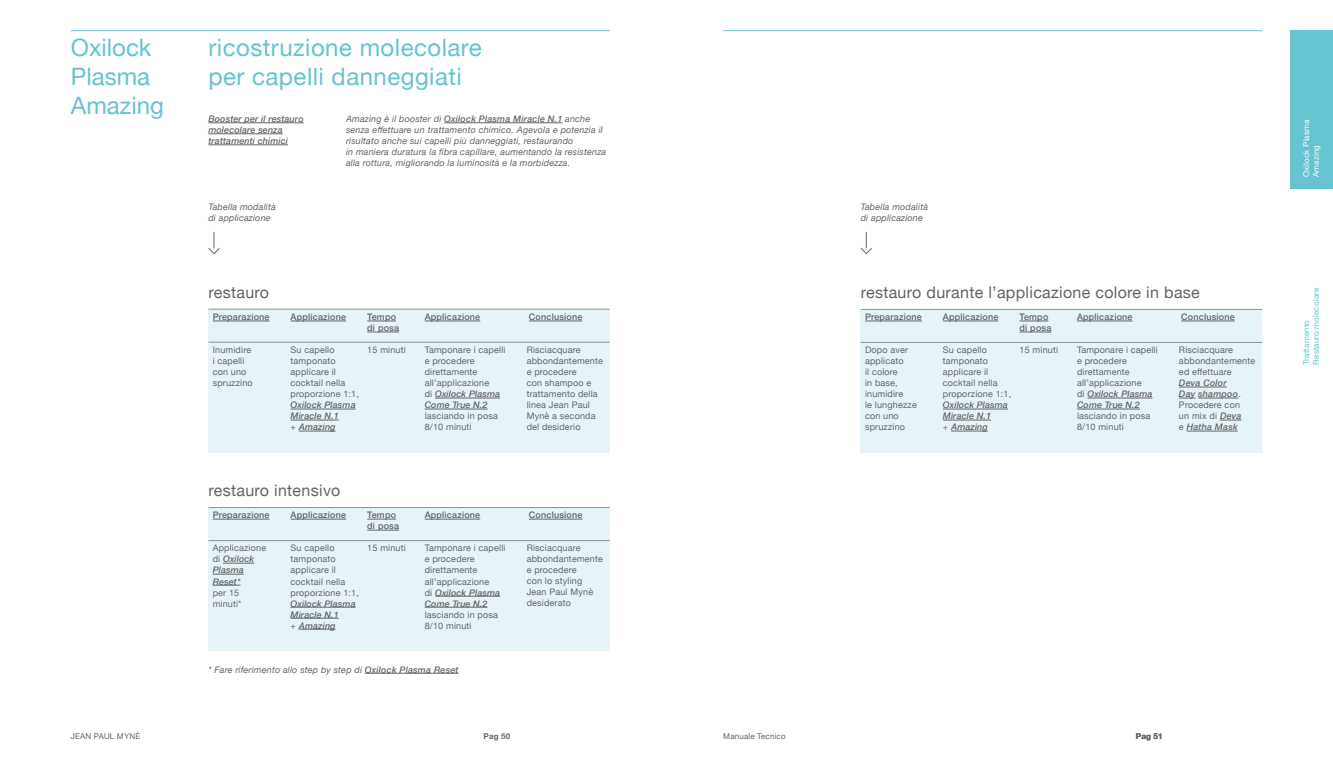
<style>
.page{position:relative;width:1333px;height:766px;background:#fff}
.page>*{position:absolute;margin:0;border:0;box-sizing:border-box;transform-origin:0 0}
.t1{font:24px/28.8px "Helvetica Neue";letter-spacing:.02em;color:#66c3d2}
.t2{font:24px/28.8px "Helvetica Neue";color:#66c3d2}
.t3{font:16px "Helvetica Neue";letter-spacing:.02em;color:#636366}
.t4{font:9px/11px "Helvetica Neue";letter-spacing:.02em;color:#636366}
.t5{font:italic 9px/11px "Helvetica Neue";letter-spacing:.02em;color:#636366}
.t6{font:italic 500 9px/11px "Helvetica Neue";letter-spacing:.01em;color:#636366}
.t7{font:500 9px/11px "Helvetica Neue";letter-spacing:.02em;color:#636366}
.t8{font:8px/9.6px "Helvetica Neue";letter-spacing:.02em;color:#66c3d2}
.t9{font:8px "Helvetica Neue";letter-spacing:.02em;color:#636366}
.t10{font:8px/9.6px "Helvetica Neue";letter-spacing:.02em;color:#fff}
.t11{font:700 8px "Helvetica Neue";letter-spacing:.02em;color:#636366}
.s1{font-weight:500}
.s2{font-weight:400;font-style:normal}
.s3{font-weight:500;font-style:italic}
</style>
<div class="page">
<div style="left:1290px;top:30px;width:42px;height:158px;background:#66c3d2"></div>
<div style="left:208px;top:309px;width:401px;height:143px;background:#e7f4f7"></div>
<div style="left:208px;top:507px;width:401px;height:143px;background:#e7f4f7"></div>
<div style="left:860px;top:309px;width:401px;height:143px;background:#e7f4f7"></div>
<hr style="left:1087px;top:397px;width:65px;height:1px;background:#636366">
<hr style="left:1076px;top:408px;width:63px;height:1px;background:#636366">
<hr style="left:942px;top:408px;width:65px;height:1px;background:#636366">
<hr style="left:942px;top:419px;width:49px;height:1px;background:#636366">
<hr style="left:951px;top:430px;width:36px;height:1px;background:#636366">
<hr style="left:1178px;top:386px;width:48px;height:1px;background:#636366">
<svg style="left:1179px;top:397px;width:16px;height:1px"></svg>
<hr style="left:1198px;top:397px;width:40px;height:1px;background:#636366">
<svg style="left:1220px;top:419px;width:21px;height:1px"></svg>
<hr style="left:1186px;top:430px;width:51px;height:1px;background:#636366">
<hr style="left:860px;top:342px;width:401px;height:1px;background:#8e9093">
<hr style="left:865px;top:320px;width:56px;height:1px;background:#636366">
<hr style="left:1076px;top:320px;width:56px;height:1px;background:#636366">
<hr style="left:942px;top:320px;width:56px;height:1px;background:#636366">
<hr style="left:1181px;top:320px;width:53px;height:1px;background:#636366">
<hr style="left:223px;top:562px;width:31px;height:1px;background:#636366">
<hr style="left:213px;top:573px;width:31px;height:1px;background:#636366">
<svg style="left:213px;top:584px;width:27px;height:1px"></svg>
<hr style="left:435px;top:595px;width:65px;height:1px;background:#636366">
<hr style="left:424px;top:606px;width:63px;height:1px;background:#636366">
<hr style="left:290px;top:606px;width:65px;height:1px;background:#636366">
<hr style="left:290px;top:617px;width:49px;height:1px;background:#636366">
<hr style="left:299px;top:628px;width:36px;height:1px;background:#636366">
<hr style="left:208px;top:540px;width:401px;height:1px;background:#8e9093">
<hr style="left:213px;top:518px;width:56px;height:1px;background:#636366">
<hr style="left:424px;top:518px;width:56px;height:1px;background:#636366">
<hr style="left:290px;top:518px;width:56px;height:1px;background:#636366">
<hr style="left:529px;top:518px;width:53px;height:1px;background:#636366">
<svg style="left:367px;top:518px;width:29px;height:1px"></svg>
<hr style="left:367px;top:529px;width:32px;height:1px;background:#636366">
<svg style="left:1019px;top:320px;width:29px;height:1px"></svg>
<hr style="left:1019px;top:331px;width:32px;height:1px;background:#636366">
<hr style="left:435px;top:397px;width:65px;height:1px;background:#636366">
<hr style="left:424px;top:408px;width:63px;height:1px;background:#636366">
<hr style="left:290px;top:408px;width:65px;height:1px;background:#636366">
<hr style="left:290px;top:419px;width:49px;height:1px;background:#636366">
<hr style="left:299px;top:430px;width:36px;height:1px;background:#636366">
<hr style="left:208px;top:342px;width:401px;height:1px;background:#8e9093">
<hr style="left:213px;top:320px;width:56px;height:1px;background:#636366">
<hr style="left:424px;top:320px;width:56px;height:1px;background:#636366">
<hr style="left:290px;top:320px;width:56px;height:1px;background:#636366">
<hr style="left:529px;top:320px;width:53px;height:1px;background:#636366">
<svg style="left:367px;top:320px;width:29px;height:1px"></svg>
<hr style="left:367px;top:331px;width:32px;height:1px;background:#636366">
<hr style="left:723px;top:30px;width:538px;height:1px;background:#66c3d2">
<hr style="left:444px;top:122px;width:118px;height:1px;background:#636366">
<hr style="left:208px;top:122px;width:96px;height:1px;background:#636366">
<hr style="left:208px;top:133px;width:75px;height:1px;background:#636366">
<hr style="left:208px;top:144px;width:80px;height:1px;background:#636366">
<hr style="left:208px;top:309px;width:401px;height:1px;background:#8e9093">
<hr style="left:208px;top:507px;width:401px;height:1px;background:#8e9093">
<hr style="left:860px;top:309px;width:401px;height:1px;background:#8e9093">
<hr style="left:71px;top:30px;width:538px;height:1px;background:#66c3d2">
<hr style="left:365px;top:672px;width:93px;height:1px;background:#636366">
<svg style="left:208px;top:232px;width:12px;height:22px"></svg>
<svg style="left:860px;top:232px;width:12px;height:22px"></svg>
<h1 class="t2" style="left:71px;top:35px;width:94px">Oxilock<br>Plasma<br>Amazing</h1>
<h1 class="t1" style="left:208px;top:34px;width:275px">ricostruzione molecolare per capelli danneggiati</h1>
<p class="t6" style="left:208px;top:113px;width:97px">Booster per il restauro molecolare senza trattamenti chimici</p>
<p class="t5" style="left:346px;top:114px;width:262px">Amazing è il booster di <span class="s1">Oxilock Plasma Miracle N.1</span> anche senza effettuare un trattamento chimico. Agevola e potenzia il risultato anche sui capelli più danneggiati, restaurando<br>in maniera duratura la fibra capillare, aumentando la resistenza alla rottura, migliorando la luminosità e la morbidezza.</p>
<p class="t5" style="left:208px;top:202px;width:69px">Tabella modalità di applicazione</p>
<p class="t5" style="left:860px;top:202px;width:69px">Tabella modalità di applicazione</p>
<h2 class="t3" style="left:208px;top:281px;width:62px">restauro</h2>
<p class="t7" style="left:213px;top:311px;width:58px">Preparazione</p>
<p class="t7" style="left:290px;top:311px;width:57px">Applicazione</p>
<p class="t7" style="left:367px;top:311px;width:30px">Tempo</p>
<p class="t7" style="left:424px;top:311px;width:57px">Applicazione</p>
<p class="t7" style="left:529px;top:311px;width:55px">Conclusione</p>
<p class="t7" style="left:367px;top:322px;width:33px">di posa</p>
<p class="t4" style="left:290px;top:345px;width:70px">Su capello tamponato applicare il cocktail nella proporzione 1:1,</p>
<p class="t6" style="left:290px;top:399px;width:67px">Oxilock Plasma<br>Miracle N.1<br><span class="s2">+</span> Amazing</p>
<p class="t4" style="left:367px;top:345px;width:40px">15 minuti</p>
<p class="t4" style="left:213px;top:345px;width:42px">Inumidire i capelli con uno spruzzino</p>
<p class="t4" style="left:424px;top:345px;width:82px">Tamponare i capelli e procedere direttamente all’applicazione<br>di <span class="s3">Oxilock Plasma<br>Come True N.2</span></p>
<p class="t4" style="left:424px;top:411px;width:75px">lasciando in posa<br>8/10 minuti</p>
<p class="t4" style="left:526px;top:345px;width:78px">Risciacquare abbondantemente e procedere<br>con shampoo e trattamento della linea Jean Paul<br>Mynè a seconda del desiderio</p>
<h2 class="t3" style="left:208px;top:479px;width:133px">restauro intensivo</h2>
<p class="t7" style="left:213px;top:509px;width:58px">Preparazione</p>
<p class="t7" style="left:290px;top:509px;width:57px">Applicazione</p>
<p class="t7" style="left:367px;top:509px;width:30px">Tempo</p>
<p class="t7" style="left:424px;top:509px;width:57px">Applicazione</p>
<p class="t7" style="left:529px;top:509px;width:55px">Conclusione</p>
<p class="t7" style="left:367px;top:520px;width:33px">di posa</p>
<p class="t6" style="left:213px;top:542px;width:55px"><span class="s2">Applicazione di</span> Oxilock<br>Plasma<br>Reset*</p>
<p class="t4" style="left:213px;top:587px;width:30px">per 15 minuti*</p>
<p class="t4" style="left:290px;top:543px;width:70px">Su capello tamponato applicare il cocktail nella proporzione 1:1,</p>
<p class="t6" style="left:290px;top:597px;width:67px">Oxilock Plasma<br>Miracle N.1<br><span class="s2">+</span> Amazing</p>
<p class="t4" style="left:367px;top:543px;width:40px">15 minuti</p>
<p class="t4" style="left:424px;top:543px;width:82px">Tamponare i capelli e procedere direttamente all’applicazione<br>di <span class="s3">Oxilock Plasma<br>Come True N.2</span></p>
<p class="t4" style="left:424px;top:609px;width:75px">lasciando in posa<br>8/10 minuti</p>
<p class="t5" style="left:208px;top:664px;width:252px">* Fare riferimento allo step by step di <span class="s1">Oxilock Plasma Reset</span></p>
<p class="t4" style="left:526px;top:543px;width:78px">Risciacquare abbondantemente e procedere<br>con lo styling<br>Jean Paul Mynè desiderato</p>
<h2 class="t3" style="left:860px;top:281px;width:340px">restauro durante l’applicazione colore in base</h2>
<p class="t7" style="left:865px;top:311px;width:58px">Preparazione</p>
<p class="t7" style="left:942px;top:311px;width:57px">Applicazione</p>
<p class="t7" style="left:1076px;top:311px;width:57px">Applicazione</p>
<p class="t7" style="left:1181px;top:311px;width:55px">Conclusione</p>
<p class="t7" style="left:1019px;top:311px;width:33px">Tempo di posa</p>
<p class="t4" style="left:942px;top:345px;width:70px">Su capello tamponato applicare il cocktail nella proporzione 1:1,</p>
<p class="t6" style="left:942px;top:399px;width:67px">Oxilock Plasma<br>Miracle N.1<br><span class="s2">+</span> Amazing</p>
<p class="t4" style="left:1019px;top:345px;width:40px">15 minuti</p>
<p class="t4" style="left:865px;top:345px;width:53px">Dopo aver applicato<br>il colore<br>in base, inumidire<br>le lunghezze con uno spruzzino</p>
<p class="t4" style="left:1076px;top:345px;width:82px">Tamponare i capelli e procedere direttamente all’applicazione<br>di <span class="s3">Oxilock Plasma<br>Come True N.2</span></p>
<p class="t4" style="left:1076px;top:411px;width:75px">lasciando in posa<br>8/10 minuti</p>
<p class="t4" style="left:1178px;top:345px;width:78px">Risciacquare abbondantemente ed effettuare</p>
<p class="t6" style="left:1178px;top:377px;width:64px">Deva Color<br>Day shampoo<span class="s2">.<br>Procedere con un mix di</span> Deva <span class="s2">e</span> Hatha Mask</p>
<p class="t9" style="left:71px;top:729px;width:71px">JEAN PAUL MYNÈ</p>
<p class="t11" style="left:483px;top:729px;width:28px">Pag 50</p>
<p class="t9" style="left:723px;top:729px;width:64px">Manuale Tecnico</p>
<p class="t11" style="left:1135px;top:729px;width:28px">Pag 51</p>
<p class="t10" style="left:1301px;top:177px;width:59px;rotate:-90deg">Oxilock Plasma<br>Amazing</p>
<p class="t8" style="left:1301px;top:364px;width:78px;rotate:-90deg">Trattamento<br>Restauro molecolare</p>
</div>
